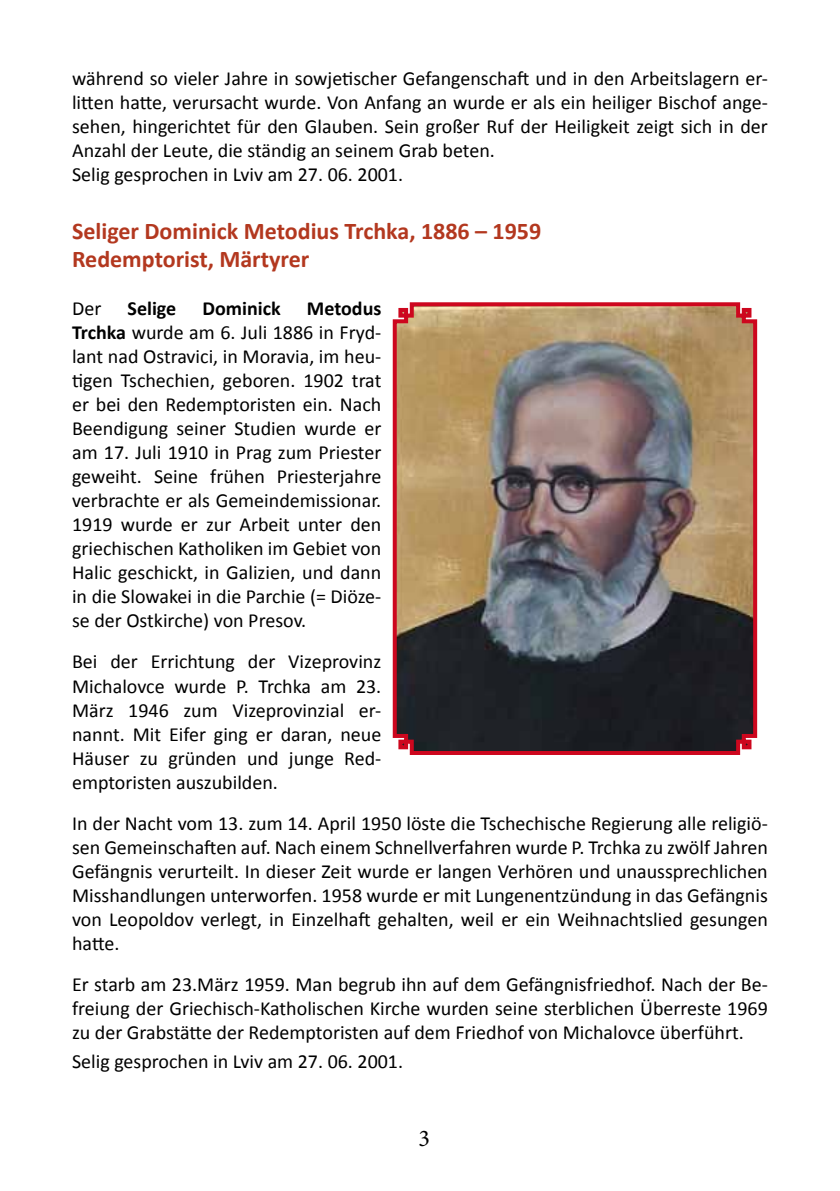
<style>
.page{position:relative;width:840px;height:1191px;background:#fff}
.page>*{position:absolute;margin:0;border:0;box-sizing:border-box;transform-origin:0 0}
.t1{font:700 24px/28.8px "Calibri";color:#b3381f}
.t2{font:24px "Minion Pro";color:#000}
.t3{font:20px/24px "Calibri";color:#000;text-align:justify}
.t4{font:700 20px "Calibri";color:#000}
.s1{font-weight:700}
</style>
<div class="page">
<img style="left:392px;top:302px;width:366px;height:453px">
<p class="t3" style="left:72px;top:67px;width:697px;text-align:left">während so vieler Jahre in sowjetischer Gefangenschaft und in den Arbeitslagern er&shy;litten hatte, verursacht wurde. Von Anfang an wurde er als ein heiliger Bischof ange&shy;sehen, hingerichtet für den Glauben. Sein großer Ruf der Heiligkeit zeigt sich in der Anzahl der Leute, die ständig an seinem Grab beten.<br>Selig gesprochen in Lviv am 27. 06. 2001.</p>
<p class="t1" style="left:72px;top:216px;width:470px">Seliger Dominick Metodius Trchka, 1886 – 1959<br>Redemptorist, Märtyrer</p>
<p class="t3" style="left:72px;top:297px;width:31px">Der</p>
<p class="t4" style="left:127px;top:296px;width:50px">Selige</p>
<p class="t4" style="left:202px;top:296px;width:80px">Dominick</p>
<p class="t3" style="left:72px;top:297px;width:311px;text-indent:235px"><span class="s1">Metodus Trchka</span> wurde am 6. Juli 1886 in Fryd&shy;lant nad Ostravici, in Moravia, im heu&shy;tigen Tschechien, geboren. 1902 trat er bei den Redemptoristen ein. Nach Beendigung seiner Studien wurde er am 17. Juli 1910 in Prag zum Priester geweiht. Seine frühen Priesterjahre verbrachte er als Gemeindemissionar.<br>1919 wurde er zur Arbeit unter den griechischen Katholiken im Gebiet von Halic geschickt, in Galizien, und dann in die Slowakei in die Parchie (= Diöze&shy;se der Ostkirche) von Presov.</p>
<p class="t3" style="left:72px;top:650px;width:310px">Bei der Errichtung der Vizeprovinz Michalovce wurde P. Trchka am 23.<br>März 1946 zum Vizeprovinzial er&shy;nannt. Mit Eifer ging er daran, neue Häuser zu gründen und junge Red&shy;emptoristen auszubilden.</p>
<p class="t3" style="left:72px;top:811px;width:697px">In der Nacht vom 13. zum 14. April 1950 löste die Tschechische Regierung alle religiö&shy;sen Gemeinschaften auf. Nach einem Schnellverfahren wurde P. Trchka zu zwölf Jahren Gefängnis verurteilt. In dieser Zeit wurde er langen Verhören und unaussprechlichen Misshandlungen unterworfen. 1958 wurde er mit Lungenentzündung in das Gefängnis von Leopoldov verlegt, in Einzelhaft gehalten, weil er ein Weihnachtslied gesungen hatte.</p>
<p class="t3" style="left:72px;top:972px;width:697px">Er starb am 23.März 1959. Man begrub ihn auf dem Gefängnisfriedhof. Nach der Be&shy;freiung der Griechisch-Katholischen Kirche wurden seine sterblichen Überreste 1969 zu der Grabstätte der Redemptoristen auf dem Friedhof von Michalovce überführt.</p>
<p class="t3" style="left:72px;top:1049px;width:332px">Selig gesprochen in Lviv am 27. 06. 2001.</p>
<p class="t2" style="left:418px;top:1122px;width:13px">3</p>
</div>
